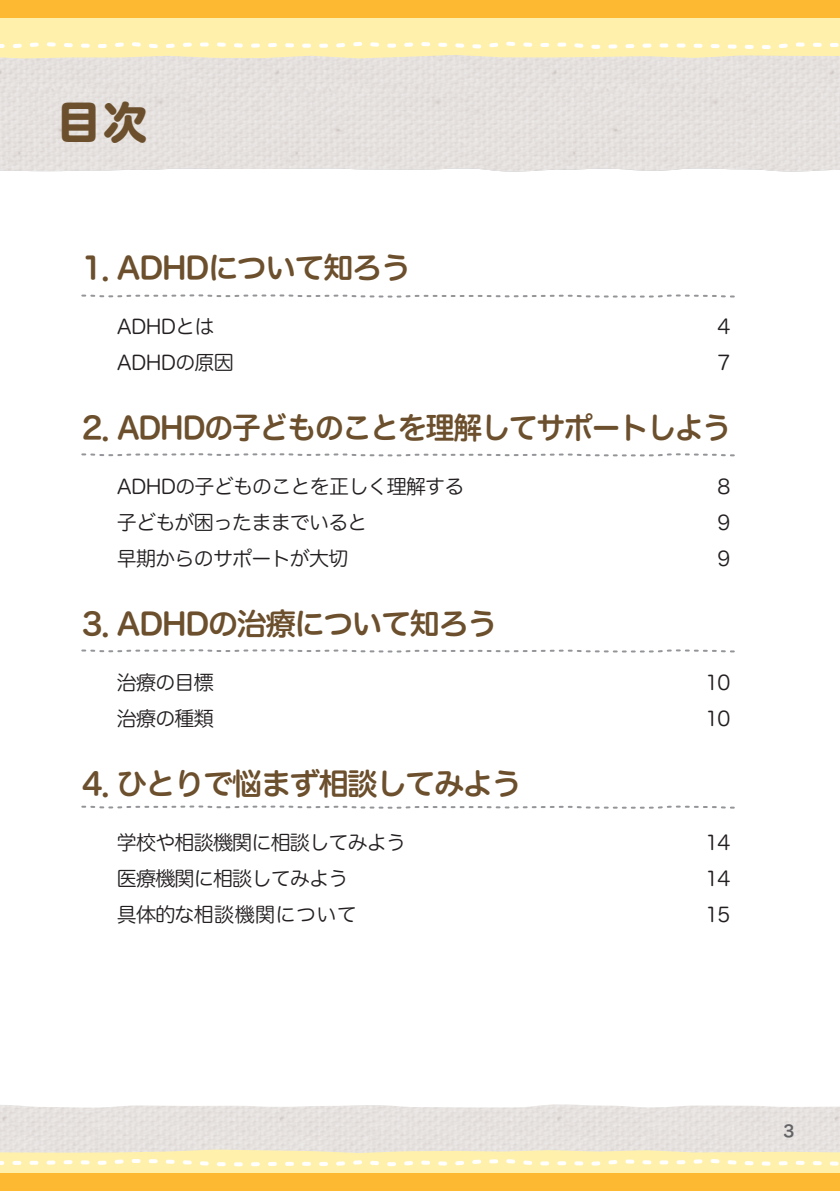
<style>
.page{position:relative;width:840px;height:1191px;background:#fff}
.page>*{position:absolute;margin:0;border:0;box-sizing:border-box;transform-origin:0 0}
.t1{font:44px "Hira Maru Std N W8";color:#6c4f2c}
.t2{font:30px "Hira Maru Std N W6";letter-spacing:-.04em;color:#6c4f2c}
.t3{font:20px "Hira Maru Std N W3";letter-spacing:-.04em;color:#231f20}
.t4{font:20px "Hira Maru Std N W3";letter-spacing:.02em;color:#231f20}
.t5{font:16px "Hira Maru Std N W6";color:#636366}
</style>
<div class="page">
<svg style="left:0;top:1149px;width:839px;height:42px;background:#fcd87d"></svg>
<svg style="left:0;top:17px;width:839px;height:41px;background:#fdeea8"></svg>
<div style="left:0;top:0;width:839px;height:17px;background:#fdb931"></div>
<svg style="left:0;top:40px;width:839px;height:11px;background:#fff3b9"></svg>
<svg style="left:81px;top:294px;width:654px;height:4px"></svg>
<svg style="left:81px;top:453px;width:654px;height:4px"></svg>
<svg style="left:81px;top:649px;width:654px;height:4px"></svg>
<svg style="left:81px;top:805px;width:654px;height:4px"></svg>
<h1 class="t1" style="left:57px;top:88px;width:92px">目次</h1>
<h2 class="t2" style="left:82px;top:245px;width:330px">1．ADHDについて知ろう</h2>
<p class="t3" style="left:117px;top:312px;width:99px">ADHDとは</p>
<p class="t3" style="left:717px;top:312px;width:14px">4</p>
<p class="t3" style="left:117px;top:348px;width:118px">ADHDの原因</p>
<p class="t3" style="left:717px;top:348px;width:14px">7</p>
<h2 class="t2" style="left:82px;top:405px;width:650px">2．ADHDの子どものことを理解してサポートしよう</h2>
<p class="t3" style="left:117px;top:472px;width:349px">ADHDの子どものことを正しく理解する</p>
<p class="t3" style="left:717px;top:472px;width:14px">8</p>
<p class="t3" style="left:117px;top:508px;width:252px">子どもが困ったままでいると</p>
<p class="t3" style="left:717px;top:508px;width:14px">9</p>
<p class="t3" style="left:117px;top:544px;width:233px">早期からのサポートが大切</p>
<p class="t3" style="left:717px;top:544px;width:14px">9</p>
<h2 class="t2" style="left:82px;top:601px;width:416px">3．ADHDの治療について知ろう</h2>
<p class="t3" style="left:117px;top:668px;width:98px">治療の目標</p>
<p class="t3" style="left:705px;top:668px;width:26px">10</p>
<p class="t3" style="left:117px;top:704px;width:98px">治療の種類</p>
<p class="t3" style="left:705px;top:704px;width:26px">10</p>
<h2 class="t2" style="left:82px;top:761px;width:469px">4．ひとりで悩まず相談してみよう　</h2>
<p class="t3" style="left:117px;top:828px;width:290px">学校や相談機関に相談してみよう</p>
<p class="t3" style="left:705px;top:828px;width:26px">14</p>
<p class="t3" style="left:117px;top:864px;width:233px">医療機関に相談してみよう</p>
<p class="t3" style="left:705px;top:864px;width:26px">14</p>
<p class="t4" style="left:117px;top:900px;width:241px">具体的な相談機関について</p>
<p class="t3" style="left:705px;top:900px;width:26px">15</p>
<p class="t5" style="left:783px;top:1119px;width:12px">3</p>
</div>
